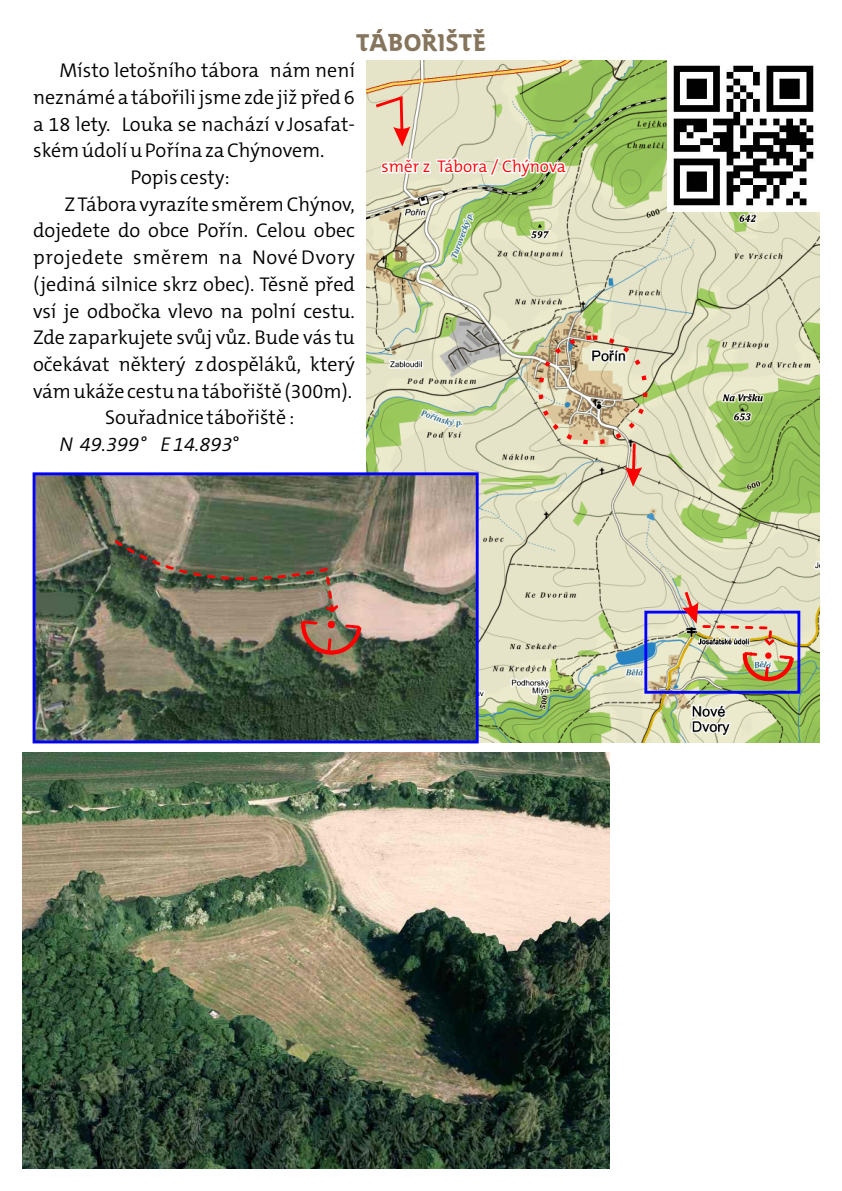
<style>
.page{position:relative;width:842px;height:1191px;background:#fff}
.page>*{position:absolute;margin:0;border:0;box-sizing:border-box;transform-origin:0 0}
.t1{font:700 24px "SKAUT";letter-spacing:-.02em;color:#86755d}
.t2{font:300 20px "The Mix C5";color:#000}
.t3{font:300 20px "The Mix C5";letter-spacing:.035em;color:#000}
.t4{font:italic 300 20px "The Mix C5";color:#000}
.t5{font:300 17px "The Mix C5";color:#f00}
.s1{font-style:normal}
.s2{color:#fff}
</style>
<div class="page">
<img style="left:367px;top:61px;width:452px;height:681px">
<svg style="left:625px;top:443px;width:17px;height:44px"></svg>
<svg style="left:376px;top:96px;width:34px;height:51px;background:#e9bba4"></svg>
<div style="left:538px;top:335px;width:110px;height:109px;border:4px dashed #f00;border-radius:50%"></div>
<img style="left:668px;top:61px;width:151px;height:150px">
<div style="left:644px;top:610px;width:156px;height:83px;border:3px solid #00f"></div>
<img style="left:682px;top:592px;width:114px;height:91px">
<img style="left:37px;top:476px;width:438px;height:263px">
<div style="left:33px;top:472px;width:446px;height:271px;border:3px solid #00f"></div>
<svg style="left:112px;top:538px;width:252px;height:119px;background:#746f5b"></svg>
<img style="left:23px;top:752px;width:587px;height:416px">
<p class="t1" style="left:356px;top:31px;width:132px">tábořiště</p>
<p class="t2" style="left:59px;top:63px;width:297px">Místo letošního tábora nám není</p>
<p class="t2" style="left:33px;top:89px;width:323px">neznámé a tábořili jsme zde již před 6</p>
<p class="t2" style="left:33px;top:116px;width:323px">a 18 lety. Louka se nachází v Josafat-</p>
<p class="t2" style="left:33px;top:143px;width:293px">ském údolí u Pořína za Chýnovem.</p>
<p class="t2" style="left:130px;top:169px;width:101px">Popis cesty:</p>
<p class="t2" style="left:65px;top:196px;width:292px">Z Tábora vyrazíte směrem Chýnov,</p>
<p class="t2" style="left:33px;top:223px;width:323px">dojedete do obce Pořín. Celou obec</p>
<p class="t3" style="left:33px;top:249px;width:323px">projedete směrem na NovéDvory</p>
<p class="t2" style="left:33px;top:276px;width:323px">(jediná silnice skrz obec). Těsně před</p>
<p class="t2" style="left:33px;top:303px;width:323px">vsí je odbočka vlevo na polní cestu.</p>
<p class="t2" style="left:33px;top:329px;width:323px">Zde zaparkujete svůj vůz. Bude vás tu</p>
<p class="t2" style="left:33px;top:356px;width:323px">očekávat některý z dospěláků, který</p>
<p class="t2" style="left:33px;top:383px;width:320px">vám ukáže cestu na tábořiště (300m).</p>
<p class="t2" style="left:105px;top:409px;width:191px">Souřadnice tábořiště :</p>
<p class="t4" style="left:59px;top:436px;width:182px">N 49.399° E 14.893<span class="s1">°</span></p>
<p class="t5" style="left:382px;top:159px;width:186px"><span class="s2">směr z</span> Tábora / Chýnova</p>
</div>
